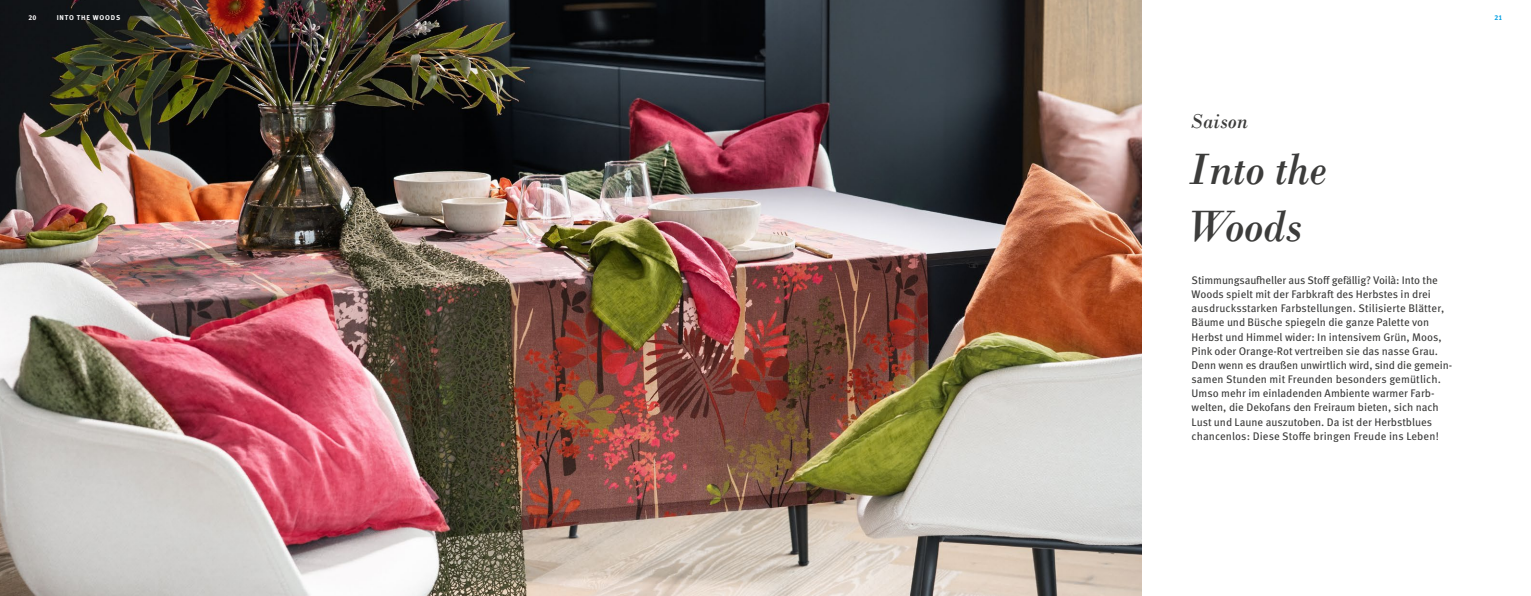
<style>
.page{position:relative;width:1531px;height:596px;background:#fff}
.page>*{position:absolute;margin:0;border:0;box-sizing:border-box;transform-origin:0 0}
.t1{font:italic 46px/56.7px "Bodoni";letter-spacing:-.01em;color:#3c3c3b}
.t2{font:italic 21px "Bodoni";color:#3c3c3b}
.t3{font:11px/14.2px "Meta OT";color:#3c3c3b}
.t4{font:700 7px "Meta OT";letter-spacing:.11em;color:#fff}
.t5{font:700 7px "Meta OT";color:#009fe3}
</style>
<div class="page">
<img style="left:0;top:0;width:1141px;height:595px">
<p class="t4" style="left:28px;top:13px;width:9px">20</p>
<p class="t4" style="left:57px;top:13px;width:65px">INTO THE WOODS</p>
<p class="t5" style="left:1494px;top:13px;width:9px">21</p>
<h2 class="t2" style="left:1190px;top:108px;width:59px">Saison</h2>
<h1 class="t1" style="left:1186px;top:141px;width:142px">Into the<br>Woods</h1>
<p class="t3" style="left:1191px;top:273px;width:262px">Stimmungsaufheller aus Stoff gefällig? Voilà: Into the Woods spielt mit der Farbkraft des Herbstes in drei ausdrucksstarken Farbstellungen. Stilisierte Blätter, Bäume und Büsche spiegeln die ganze Palette von Herbst und Himmel wider: In intensivem Grün, Moos, Pink oder Orange-Rot vertreiben sie das nasse Grau.<br>Denn wenn es draußen unwirtlich wird, sind die gemein&shy;samen Stunden mit Freunden besonders gemütlich.<br>Umso mehr im einladenden Ambiente warmer Farb&shy;welten, die Dekofans den Freiraum bieten, sich nach Lust und Laune auszutoben. Da ist der Herbstblues chancenlos: Diese Stoffe bringen Freude ins Leben!</p>
</div>
